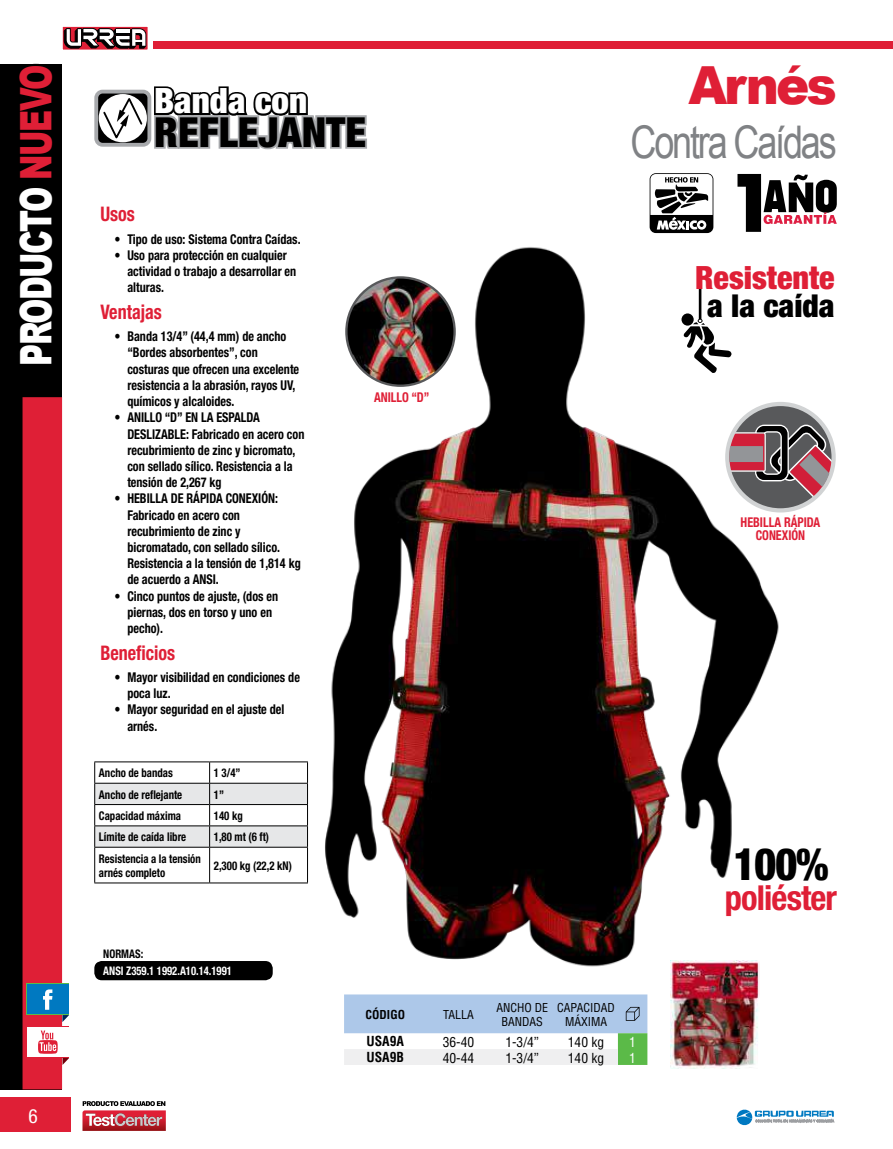
<style>
.page{position:relative;width:893px;height:1149px;background:#fff}
.page>*{position:absolute;margin:0;border:0;box-sizing:border-box;transform-origin:0 0}
.t1{font:900 52.5px "Arial";letter-spacing:-.06em;color:#df1f36;scale:.95 1}
.t2{font:45px "Arial";letter-spacing:-.06em;color:#808285;scale:.8 1}
.t3{font:900 condensed 44.55px "Helvetica Neue LT Pro";color:#000;scale:.94 1}
.t4{font:900 43.5px "Arial";letter-spacing:-.05em;color:#fff;scale:.7 1}
.t5{font:900 condensed 41.55px "Helvetica Neue LT Pro";color:#000}
.t6{font:900 condensed 34.95px "Helvetica Neue LT Pro";color:#fff}
.t7{font:700 condensed 34.35px "Helvetica Neue LT Pro";letter-spacing:-.025em;color:#df1f36}
.t8{font:900 condensed 32.1px "Helvetica Neue LT Pro";color:#df1f36}
.t9{font:900 condensed 31.5px "Helvetica Neue LT Pro";color:#000}
.t10{font:700 condensed 20.1px "Helvetica Neue LT Pro";color:#df1f36;scale:.9 1}
.t11{font:condensed 19.5px "Helvetica Neue";color:#fff}
.t12{font:700 condensed 13.5px/16.2px "Helvetica Neue";color:#000;scale:.9 1}
.t13{font:condensed 13.5px "Helvetica";color:#000}
.t14{font:700 condensed 13.5px/13.5px "Helvetica Neue LT Pro";color:#df1f36;text-align:center;scale:.9 1}
.t15{font:700 condensed 13.5px "Helvetica";color:#000}
.t16{font:condensed 13.5px "Helvetica";color:#fff}
.t17{font:700 condensed 12px/14.4px "Helvetica Neue";color:#000;scale:.9 1}
.t18{font:condensed 12px/14.4px "Helvetica";color:#000;text-align:center}
.t19{font:700 condensed 12px "Helvetica";color:#000}
.t20{font:700 condensed 11.85px "Helvetica Neue";color:#fff;scale:.9 1}
.t21{font:700 condensed 11.85px "Helvetica Neue";color:#000;scale:.9 1}
.s1{color:#df1f36}
</style>
<div class="page">
<div style="left:0;top:1097px;width:71px;height:34px;background:#df1f36"></div>
<div style="left:0;top:64px;width:62px;height:1025px;background:#000"></div>
<div style="left:23px;top:397px;width:39px;height:692px;background:#df1f36"></div>
<div style="left:153px;top:41px;width:740px;height:8px;background:#df1f36"></div>
<svg style="left:82px;top:1101px;width:84px;height:29px"></svg>
<div style="left:62px;top:26px;width:86px;height:24px;border:1px solid #fff"></div>
<svg style="left:64px;top:28px;width:82px;height:20px"></svg>
<svg style="left:26px;top:983px;width:43px;height:31px"></svg>
<div style="left:27px;top:984px;width:41px;height:29px;background:#0079c1"></div>
<svg style="left:62px;top:1014px;width:7px;height:7px"></svg>
<svg style="left:43px;top:989px;width:9px;height:20px"></svg>
<svg style="left:27px;top:1026px;width:42px;height:31px"></svg>
<div style="left:27px;top:1027px;width:41px;height:29px;background:#fff"></div>
<svg style="left:38px;top:1030px;width:31px;height:34px"></svg>
<svg style="left:737px;top:1109px;width:97px;height:16px"></svg>
<img style="left:286px;top:212px;width:527px;height:787px">
<div style="left:94px;top:960px;width:179px;height:19px;background:#000;border-radius:8px"></div>
<svg style="left:650px;top:173px;width:63px;height:60px"></svg>
<img style="left:671px;top:959px;width:88px;height:108px">
<svg style="left:344px;top:994px;width:303px;height:70px"></svg>
<div style="left:96px;top:92px;width:53px;height:53px;background:#000;border-radius:6px"></div>
<div style="left:94px;top:90px;width:57px;height:57px;border:4px solid #a7a9ac;border-radius:6px"></div>
<div style="left:99px;top:94px;width:48px;height:48px;background:#fff;border-radius:50%"></div>
<svg style="left:102px;top:95px;width:42px;height:46px"></svg>
<svg style="left:154px;top:86px;width:213px;height:64px"></svg>
<svg style="left:681px;top:313px;width:13px;height:12px"></svg>
<svg style="left:683px;top:269px;width:48px;height:104px"></svg>
<svg style="left:737px;top:269px;width:76px;height:51px"></svg>
<svg style="left:727px;top:404px;width:107px;height:106px;background:#68696b"></svg>
<div style="left:725px;top:402px;width:111px;height:110px;border:4px solid #d1d3d4;border-radius:50%"></div>
<svg style="left:727px;top:424px;width:106px;height:74px;background:#8b6d73"></svg>
<img style="left:346px;top:277px;width:109px;height:108px;border-radius:54px">
<div style="left:345px;top:276px;width:111px;height:111px;border:2px solid #58595b;border-radius:50%"></div>
<svg style="left:737px;top:174px;width:100px;height:58px"></svg>
<svg style="left:94px;top:761px;width:214px;height:121px"></svg>
<hr style="left:94px;top:847px;width:1px;height:35px;background:#000">
<hr style="left:307px;top:847px;width:1px;height:35px;background:#000">
<hr style="left:94px;top:882px;width:116px;height:1px;background:#000">
<hr style="left:210px;top:882px;width:98px;height:1px;background:#000">
<h3 class="t4" style="left:4px;top:366px;width:431px;rotate:-90deg">PRODUCTO <span class="s1">NUEVO</span></h3>
<h3 class="t11" style="left:28px;top:1104px;width:11px">6</h3>
<h3 class="t6" style="left:154px;top:79px;width:154px">Banda con</h3>
<h3 class="t5" style="left:154px;top:106px;width:213px">REFLEJANTE</h3>
<h3 class="t10" style="left:100px;top:202px;width:40px">Usos</h3>
<p class="t12" style="left:115px;top:230px;width:208px">• Tipo de uso: Sistema Contra Caídas.</p>
<p class="t12" style="left:127px;top:247px;width:189px;text-indent:-13px">• Uso para protección en cualquier actividad o trabajo a desarrollar en alturas.</p>
<h3 class="t10" style="left:100px;top:299px;width:70px">Ventajas</h3>
<p class="t12" style="left:127px;top:328px;width:192px;text-indent:-13px">• Banda 13/4” (44,4 mm) de ancho “Bordes absorbentes”, con costuras que ofrecen una excelente resistencia a la abrasión, rayos UV, químicos y alcaloides.</p>
<p class="t12" style="left:127px;top:409px;width:198px;text-indent:-13px">• ANILLO “D” EN LA ESPALDA<br>DESLIZABLE: Fabricado en acero con recubrimiento de zinc y bicromato, con sellado sílico. Resistencia a la tensión de 2,267 kg</p>
<p class="t12" style="left:127px;top:490px;width:194px;text-indent:-13px">• HEBILLA DE RÁPIDA CONEXIÓN:<br>Fabricado en acero con recubrimiento de zinc y bicromatado, con sellado sílico.<br>Resistencia a la tensión de 1,814 kg de acuerdo a ANSI.</p>
<p class="t12" style="left:127px;top:587px;width:169px;text-indent:-13px">• Cinco puntos de ajuste, (dos en piernas, dos en torso y uno en pecho).</p>
<h3 class="t10" style="left:100px;top:640px;width:85px">Beneficios</h3>
<p class="t12" style="left:127px;top:668px;width:193px;text-indent:-13px">• Mayor visibilidad en condiciones de poca luz.</p>
<p class="t12" style="left:127px;top:701px;width:176px;text-indent:-13px">• Mayor seguridad en el ajuste del arnés.</p>
<p class="t17" style="left:99px;top:765px;width:84px">Ancho de bandas</p>
<p class="t17" style="left:214px;top:765px;width:31px">1 3/4”</p>
<p class="t17" style="left:99px;top:786px;width:94px">Ancho de reflejante</p>
<p class="t17" style="left:214px;top:786px;width:13px">1”</p>
<p class="t17" style="left:99px;top:808px;width:93px">Capacidad máxima</p>
<p class="t17" style="left:214px;top:808px;width:34px">140 kg</p>
<p class="t17" style="left:99px;top:829px;width:99px">Límite de caída libre</p>
<p class="t17" style="left:214px;top:829px;width:63px">1,80 mt (6 ft)</p>
<p class="t17" style="left:99px;top:850px;width:115px">Resistencia a la tensión arnés completo</p>
<p class="t17" style="left:214px;top:857px;width:88px">2,300 kg (22,2 kN)</p>
<p class="t14" style="left:374px;top:390px;width:63px">ANILLO “D”</p>
<p class="t21" style="left:103px;top:946px;width:46px">NORMAS:</p>
<p class="t20" style="left:103px;top:963px;width:144px">ANSI Z359.1 1992.A10.14.1991</p>
<h1 class="t1" style="left:688px;top:47px;width:158px">Arnés</h1>
<h2 class="t2" style="left:631px;top:113px;width:259px">Contra Caídas</h2>
<h3 class="t8" style="left:695px;top:257px;width:141px">Resistente</h3>
<h3 class="t9" style="left:707px;top:286px;width:129px">a la caída</h3>
<p class="t14" style="left:741px;top:515px;width:90px">HEBILLA RÁPIDA<br>CONEXIÓN</p>
<h3 class="t3" style="left:734px;top:836px;width:102px">100%</h3>
<h3 class="t7" style="left:725px;top:876px;width:114px">poliéster</h3>
<p class="t19" style="left:366px;top:1006px;width:41px">CÓDIGO</p>
<p class="t18" style="left:443px;top:1006px;width:32px">TALLA</p>
<p class="t18" style="left:496px;top:999px;width:53px">ANCHO DE<br>BANDAS</p>
<p class="t18" style="left:557px;top:999px;width:59px">CAPACIDAD<br>MÁXIMA</p>
<p class="t15" style="left:367px;top:1032px;width:39px">USA9A</p>
<p class="t13" style="left:443px;top:1032px;width:33px">36-40</p>
<p class="t13" style="left:505px;top:1032px;width:35px">1-3/4”</p>
<p class="t13" style="left:568px;top:1032px;width:38px">140 kg</p>
<p class="t16" style="left:629px;top:1032px;width:8px">1</p>
<p class="t15" style="left:367px;top:1048px;width:39px">USA9B</p>
<p class="t13" style="left:443px;top:1048px;width:33px">40-44</p>
<p class="t13" style="left:505px;top:1048px;width:35px">1-3/4”</p>
<p class="t13" style="left:568px;top:1048px;width:38px">140 kg</p>
<p class="t16" style="left:629px;top:1048px;width:8px">1</p>
</div>
